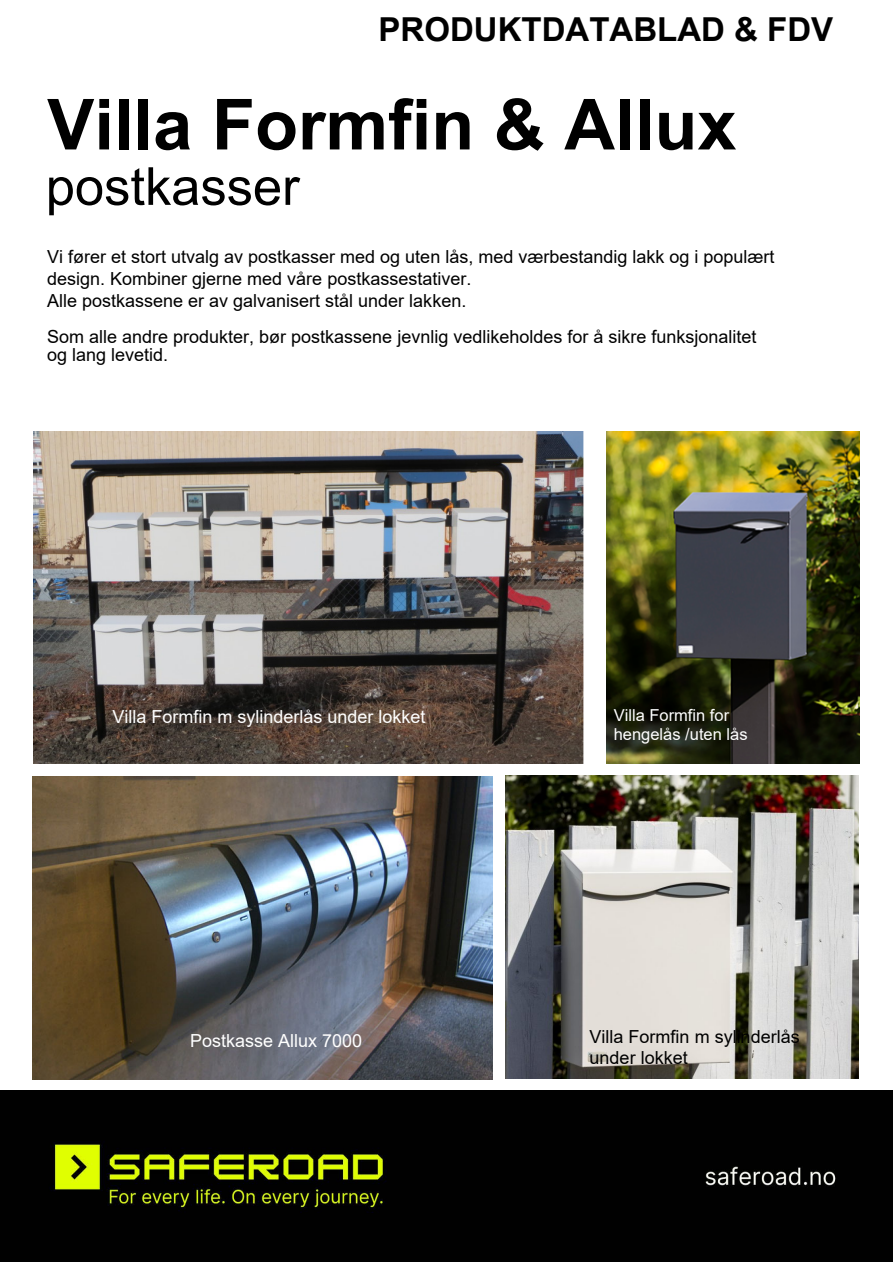
<style>
.page{position:relative;width:893px;height:1263px;background:#fff}
.page>*{position:absolute;margin:0;border:0;box-sizing:border-box;transform-origin:0 0}
.t1{font:700 70.5px "Arial";color:#000}
.t2{font:52.5px "Arial";color:#000}
.t3{font:700 33px "Arial";color:#000}
.t4{font:18px/21.6px "Arial";color:#000}
.t5{font:18px "Arial";color:#fff}
.t6{font:16.5px/19.8px "Arial";color:#fff}
</style>
<div class="page">
<img style="left:32px;top:776px;width:460px;height:303px">
<img style="left:33px;top:431px;width:551px;height:332px">
<img style="left:506px;top:776px;width:353px;height:302px">
<img style="left:607px;top:431px;width:253px;height:332px">
<div style="left:0;top:1091px;width:893px;height:170px;background:#010101"></div>
<h3 class="t3" style="left:378px;top:6px;width:456px">PRODUKTDATABLAD &amp; FDV</h3>
<h1 class="t1" style="left:47px;top:75px;width:691px">Villa Formfin &amp; Allux</h1>
<h2 class="t2" style="left:46px;top:150px;width:255px">postkasser</h2>
<p class="t4" style="left:47px;top:246px;width:729px">Vi fører et stort utvalg av postkasser med og uten lås, med værbestandig lakk og i populært design. Kombiner gjerne med våre postkassestativer.<br>Alle postkassene er av galvanisert stål under lakken.</p>
<p class="t4" style="left:47px;top:327px;width:711px;line-height:18px">Som alle andre produkter, bør postkassene jevnlig vedlikeholdes for å sikre funksjonalitet og lang levetid.</p>
<p class="t5" style="left:112px;top:704px;width:315px">Villa Formfin m sylinderlås under lokket</p>
<p class="t5" style="left:190px;top:1028px;width:174px">Postkasse Allux 7000</p>
<p class="t6" style="left:614px;top:705px;width:135px">Villa Formfin for hengelås /uten lås</p>
<p class="t4" style="left:590px;top:1026px;width:212px">Villa Formfin m sylinderlås under lokket</p>
</div>
